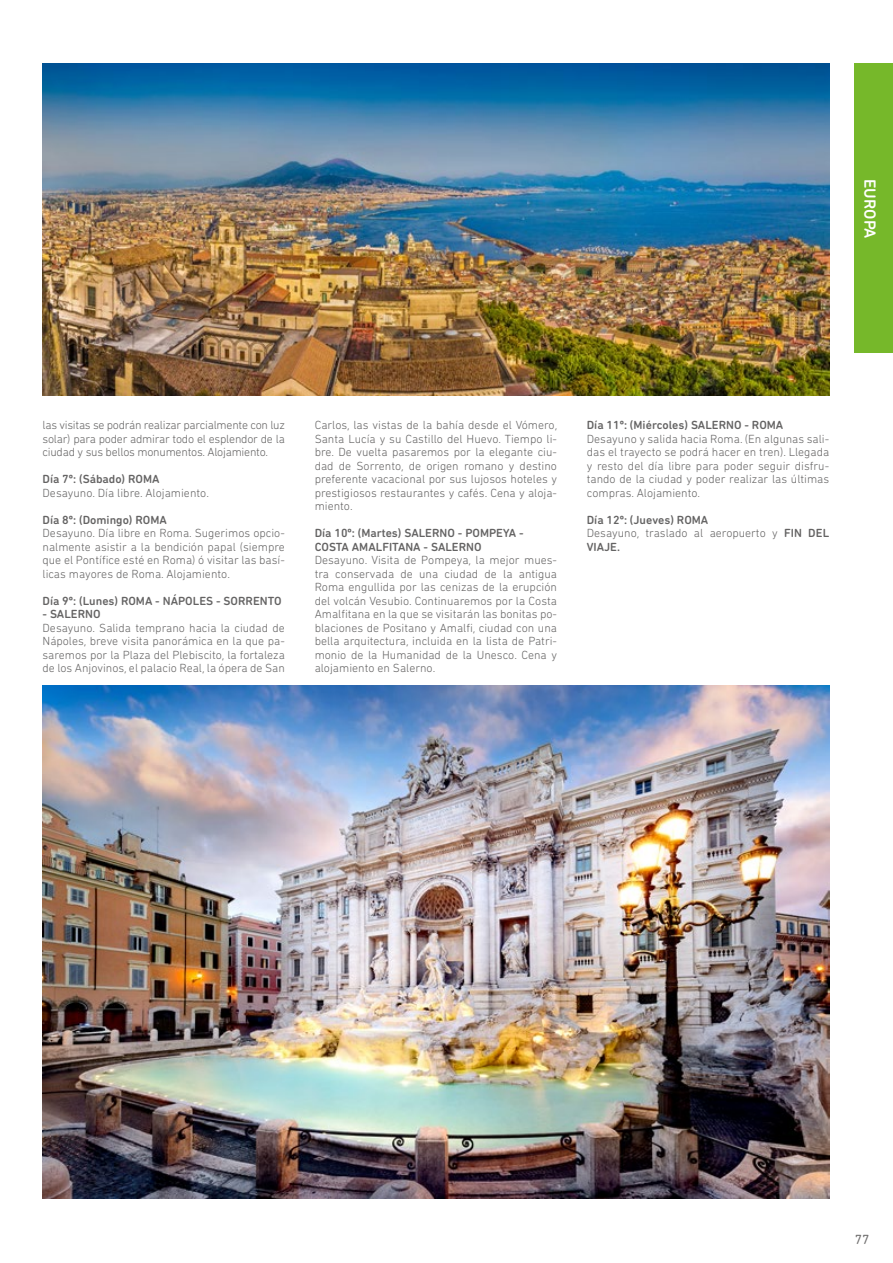
<style>
.page{position:relative;width:893px;height:1263px;background:#fff}
.page>*{position:absolute;margin:0;border:0;box-sizing:border-box;transform-origin:0 0}
.t1{font:500 16.5px "DIN Next Rounded LT Pro";color:#fff}
.t2{font:13.5px "DIN Next Rounded LT Pro";color:#706f6f}
.t3{font:300 12px/13.5px "DIN Next Rounded LT Pro";color:#646363;text-align:justify}
.t4{font:500 12px/13.5px "DIN Next Rounded LT Pro";color:#646363}
.s1{font-weight:300}
</style>
<div class="page">
<div style="left:854px;top:64px;width:39px;height:289px;background:#76b82a"></div>
<img style="left:43px;top:64px;width:786px;height:331px">
<img style="left:43px;top:686px;width:786px;height:513px">
<h1 class="t1" style="left:880px;top:179px;width:61px;rotate:90deg">EUROPA</h1>
<p class="t3" style="left:43px;top:418px;width:244px">las visitas se podrán realizar parcialmente con luz solar) para poder admirar todo el esplendor de la ciudad y sus bellos monumentos. Alojamiento.</p>
<p class="t4" style="left:43px;top:472px;width:118px">Día 7º: (Sábado) ROMA</p>
<p class="t3" style="left:43px;top:486px;width:168px">Desayuno. Día libre. Alojamiento.</p>
<p class="t4" style="left:43px;top:513px;width:126px">Día 8º: (Domingo) ROMA</p>
<p class="t3" style="left:43px;top:526px;width:244px">Desayuno. Día libre en Roma. Sugerimos opcio&shy;nalmente asistir a la bendición papal (siempre que el Pontífice esté en Roma) ó visitar las basí&shy;licas mayores de Roma. Alojamiento.</p>
<p class="t4" style="left:43px;top:594px;width:241px">Día 9º: (Lunes) ROMA - NÁPOLES - SORRENTO</p>
<p class="t4" style="left:43px;top:607px;width:60px">- SALERNO</p>
<p class="t3" style="left:43px;top:621px;width:244px">Desayuno. Salida temprano hacia la ciudad de Nápoles, breve visita panorámica en la que pa&shy;saremos por la Plaza del Plebiscito, la fortaleza de los Anjovinos, el palacio Real, la ópera de San</p>
<p class="t3" style="left:315px;top:418px;width:244px">Carlos, las vistas de la bahía desde el Vómero, Santa Lucía y su Castillo del Huevo. Tiempo li&shy;bre. De vuelta pasaremos por la elegante ciu&shy;dad de Sorrento, de origen romano y destino preferente vacacional por sus lujosos hoteles y prestigiosos restaurantes y cafés. Cena y aloja&shy;miento.</p>
<p class="t4" style="left:315px;top:526px;width:211px">Día 10º: (Martes) SALERNO - POMPEYA -<br>COSTA AMALFITANA - SALERNO</p>
<p class="t3" style="left:315px;top:553px;width:244px">Desayuno. Visita de Pompeya, la mejor mues&shy;tra conservada de una ciudad de la antigua Roma engullida por las cenizas de la erupción del volcán Vesubio. Continuaremos por la Costa Amalfitana en la que se visitarán las bonitas po&shy;blaciones de Positano y Amalfi, ciudad con una bella arquitectura, incluida en la lista de Patri&shy;monio de la Humanidad de la Unesco. Cena y alojamiento en Salerno.</p>
<p class="t4" style="left:587px;top:418px;width:198px">Día 11º: (Miércoles) SALERNO - ROMA</p>
<p class="t3" style="left:587px;top:432px;width:244px">Desayuno y salida hacia Roma. (En algunas sali&shy;das el trayecto se podrá hacer en tren). Llegada y resto del día libre para poder seguir disfru&shy;tando de la ciudad y poder realizar las últimas compras. Alojamiento.</p>
<p class="t4" style="left:587px;top:513px;width:244px">Día 12º: (Jueves) ROMA<br><span class="s1">Desayuno, traslado al aeropuerto y</span> FIN DEL<br>VIAJE.</p>
<p class="t2" style="left:855px;top:1231px;width:16px">77</p>
</div>
